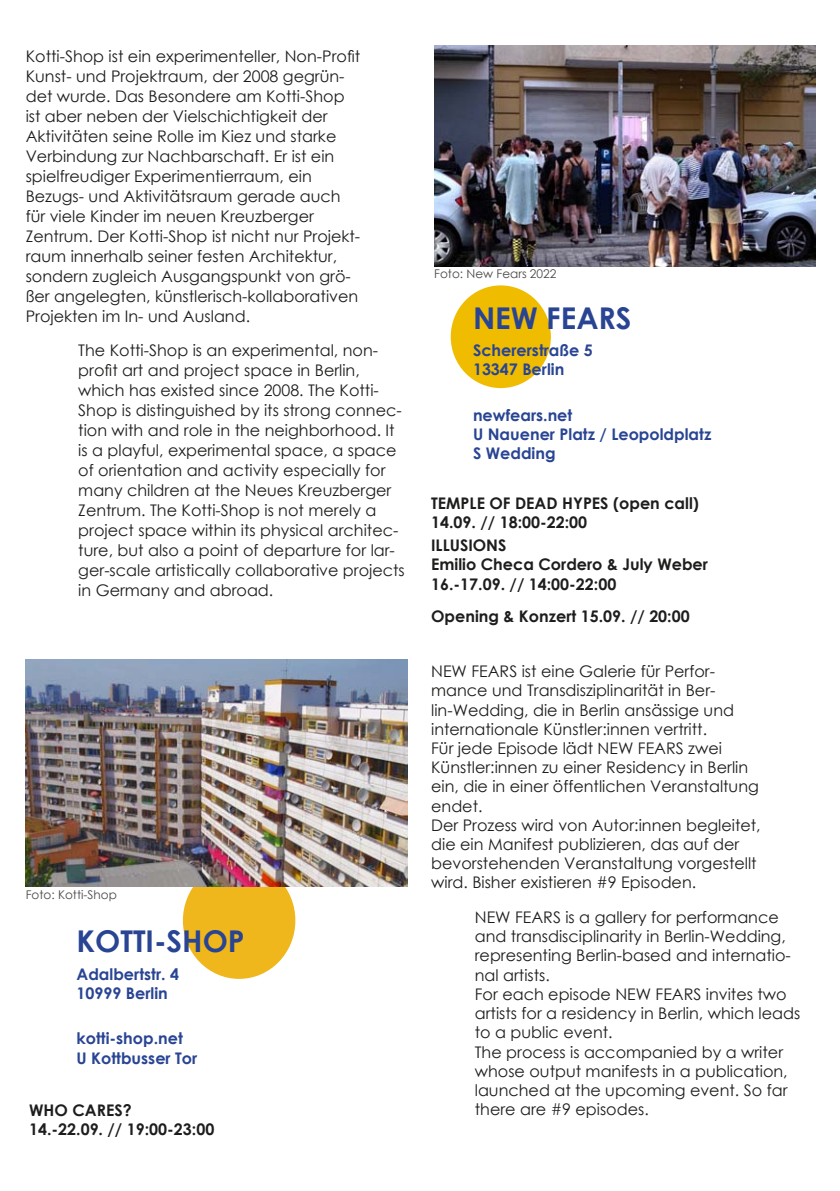
<style>
.page{position:relative;width:840px;height:1191px;background:#fff}
.page>*{position:absolute;margin:0;border:0;box-sizing:border-box;transform-origin:0 0}
.t1{font:700 30px "Century Gothic";color:#284493}
.t2{font:16px/20px "Century Gothic";color:#1d1d1b}
.t3{font:700 16px/19.2px "Century Gothic";color:#1d1d1b}
.t4{font:700 16px/19.2px "Century Gothic";color:#284493}
.t5{font:12px "Century Gothic";color:#4a4847}
</style>
<div class="page">
<div style="left:450px;top:285px;width:100px;height:103px;background:#f0bc00;border-radius:50%"></div>
<div style="left:184px;top:863px;width:110px;height:115px;background:#efb71c;border-radius:50%"></div>
<img style="left:26px;top:659px;width:381px;height:227px">
<img style="left:434px;top:45px;width:381px;height:221px">
<p class="t2" style="left:26px;top:46px;width:336px">Kotti-Shop ist ein experimenteller, Non-Profit Kunst- und Projektraum, der 2008 gegrün&shy;det wurde. Das Besondere am Kotti-Shop ist aber neben der Vielschichtigkeit der Aktivitäten seine Rolle im Kiez und starke Verbindung zur Nachbarschaft. Er ist ein spielfreudiger Experimentierraum, ein Bezugs- und Aktivitätsraum gerade auch für viele Kinder im neuen Kreuzberger Zentrum. Der Kotti-Shop ist nicht nur Projekt&shy;raum innerhalb seiner festen Architektur, sondern zugleich Ausgangspunkt von grö&shy;ßer angelegten, künstlerisch-kollaborativen Projekten im In- und Ausland.</p>
<p class="t2" style="left:78px;top:339px;width:328px">The Kotti-Shop is an experimental, non&shy;profit art and project space in Berlin, which has existed since 2008. The Kotti-Shop is distinguished by its strong connec&shy;tion with and role in the neighborhood. It is a playful, experimental space, a space of orientation and activity especially for many children at the Neues Kreuzberger Zentrum. The Kotti-Shop is not merely a project space within its physical architec&shy;ture, but also a point of departure for lar&shy;ger-scale artistically collaborative projects in Germany and abroad.</p>
<p class="t5" style="left:26px;top:886px;width:93px">Foto: Kotti-Shop</p>
<p class="t1" style="left:76px;top:918px;width:170px">KOTTI-SHOP</p>
<p class="t4" style="left:76px;top:963px;width:104px">Adalbertstr. 4</p>
<p class="t4" style="left:76px;top:982px;width:93px">10999 Berlin</p>
<p class="t4" style="left:76px;top:1028px;width:122px">kotti-shop.net<br>U Kottbusser Tor</p>
<p class="t3" style="left:29px;top:1099px;width:104px">WHO CARES?</p>
<p class="t3" style="left:29px;top:1119px;width:186px">14.-22.09. // 19:00-23:00</p>
<p class="t5" style="left:434px;top:265px;width:124px">Foto: New Fears 2022</p>
<p class="t1" style="left:473px;top:295px;width:160px">NEW FEARS</p>
<p class="t4" style="left:473px;top:340px;width:121px">Schererstraße 5</p>
<p class="t4" style="left:473px;top:359px;width:93px">13347 Berlin</p>
<p class="t4" style="left:473px;top:405px;width:240px">newfears.net<br>U Nauener Platz / Leopoldplatz<br>S Wedding</p>
<p class="t3" style="left:431px;top:493px;width:269px">TEMPLE OF DEAD HYPES (open call)<br>14.09. // 18:00-22:00</p>
<p class="t3" style="left:431px;top:535px;width:278px">ILLUSIONS<br>Emilio Checa Cordero &amp; July Weber<br>16.-17.09. // 14:00-22:00</p>
<p class="t3" style="left:431px;top:606px;width:260px">Opening &amp; Konzert 15.09. // 20:00</p>
<p class="t2" style="left:431px;top:661px;width:304px;line-height:19.2px">NEW FEARS ist eine Galerie für Perfor&shy;mance und Transdisziplinarität in Ber&shy;lin-Wedding, die in Berlin ansässige und internationale Künstler:innen vertritt.</p>
<p class="t2" style="left:431px;top:738px;width:329px;line-height:19.2px">Für jede Episode lädt NEW FEARS zwei Künstler:innen zu einer Residency in Berlin ein, die in einer öffentlichen Veranstaltung endet.</p>
<p class="t2" style="left:431px;top:815px;width:331px;line-height:19.2px">Der Prozess wird von Autor:innen begleitet, die ein Manifest publizieren, das auf der bevorstehenden Veranstaltung vorgestellt wird. Bisher existieren #9 Episoden.</p>
<p class="t2" style="left:474px;top:907px;width:317px;line-height:19.2px">NEW FEARS is a gallery for performance and transdisciplinarity in Berlin-Wedding, representing Berlin-based and internatio&shy;nal artists.</p>
<p class="t2" style="left:474px;top:984px;width:327px;line-height:19.2px">For each episode NEW FEARS invites two artists for a residency in Berlin, which leads to a public event.</p>
<p class="t2" style="left:474px;top:1041px;width:314px;line-height:19.2px">The process is accompanied by a writer whose output manifests in a publication, launched at the upcoming event. So far there are #9 episodes.</p>
</div>
